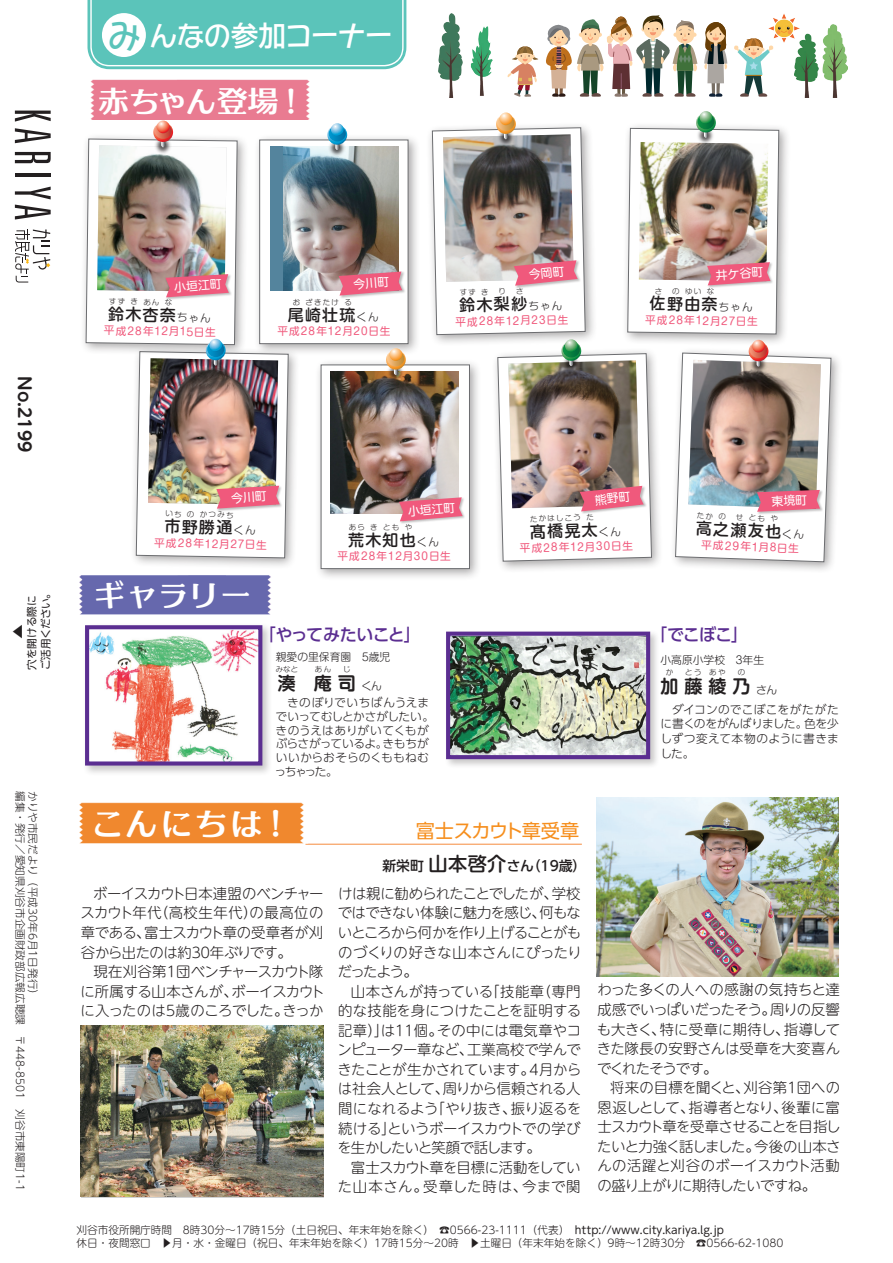
<style>
.page{position:relative;width:893px;height:1263px;background:#fff}
.page>*{position:absolute;margin:0;border:0;box-sizing:border-box;transform-origin:0 0}
.t1{font:33px "C4 Minniam E";letter-spacing:.05em;color:#fff}
.本文{font:30.9px "C4 Minniam E";color:#fff}
.本文-2{font:500 27.15px "Happy N Std";letter-spacing:-.005em;color:#fff}
.t2{font:19.2px "UD Shin Go Pro";letter-spacing:-.045em;color:#f68f1e}
.本文-3{font:700 18px "Shin M Go Pr 6 De";letter-spacing:.335em;color:#231f20}
.本文-4{font:500 16.95px "UD Shin Go Pro";letter-spacing:-.055em;color:#5b2e91}
.t3{font:700 16.95px "UD Shin M Go Pro De";color:#231f20}
.本文-5{font:500 15.9px "UD Shin M Go Pr 6";letter-spacing:.08em;color:#231f20}
.t4{font:14.85px "UD Shin M Go Pro";color:#231f20}
.t5{font:300 14.4px/19.5px "UD Shin M Go Pro";letter-spacing:-.03em;color:#231f20;text-align:justify}
.t6{font:300 14.4px/19.5px "UD Shin M Go Pro";letter-spacing:-.01em;color:#231f20;text-align:right}
.t7{font:500 13.8px "UD Shin Go Pro";color:#231f20}
.本文-6{font:11.85px "Shin M Go Pr 6";color:#fff}
.本文-7{font:300 11.7px/13.8px "UD Shin Go Pro";letter-spacing:-.005em;color:#231f20}
.本文-8{font:300 10.8px "Shin M Go Pr 6";color:#231f20}
.t8{font:300 10.65px "UD Shin M Go Pro";color:#231f20}
.本文-9{font:10.65px "Shin M Go Pr 6";letter-spacing:.09em;color:#f0597c}
.t9{font:10.65px "UD Shin M Go Pro";letter-spacing:-.045em;color:#231f20}
.本文-10{font:300 10.65px "Shin M Go Pr 6";color:#231f20}
.t10{font:10.65px "UD Shin M Go Pro";color:#231f20}
.本文-11{font:300 7.5px "Shin M Go Pr 6 N";letter-spacing:.155em;color:#231f20}
.s1{font-size:32.25px;color:#5bc4ba}
.s2{font-family:"Shin Go Pr 6";font-size:27.6px}
.s3{font-family:"UD Shin M Go Pr 6";font-weight:500;font-size:15.9px}
.s4{font-family:"UD Shin M Go Pro";font-size:19.2px}
.s5{font-weight:400}
</style>
<div class="page">
<img style="left:79px;top:575px;width:192px;height:40px">
<svg style="left:15px;top:111px;width:36px;height:11px"></svg>
<svg style="left:15px;top:128px;width:36px;height:15px"></svg>
<svg style="left:15px;top:152px;width:36px;height:11px"></svg>
<hr style="left:15px;top:174px;width:36px;height:3px;background:#231f20">
<svg style="left:15px;top:187px;width:36px;height:12px"></svg>
<svg style="left:15px;top:205px;width:36px;height:15px"></svg>
<svg style="left:15px;top:229px;width:35px;height:53px"></svg>
<div style="left:83px;top:623px;width:190px;height:153px;background:#231f20;opacity:.25"></div>
<svg style="left:83px;top:623px;width:181px;height:145px"></svg>
<div style="left:444px;top:630px;width:216px;height:139px;background:#231f20;opacity:.25"></div>
<img style="left:444px;top:630px;width:208px;height:131px">
<div style="left:130px;top:345px;width:170px;height:225px;background:#231f20;opacity:.4"></div>
<div style="left:315px;top:359px;width:167px;height:222px;background:#231f20;opacity:.4"></div>
<div style="left:321px;top:365px;width:149px;height:204px;background:#fff;border:1px solid #6c6d70"></div>
<div style="left:492px;top:348px;width:172px;height:225px;background:#231f20;opacity:.4"></div>
<div style="left:669px;top:347px;width:174px;height:227px;background:#231f20;opacity:.4"></div>
<div style="left:80px;top:133px;width:169px;height:224px;background:#f9f9f9"></div>
<div style="left:259px;top:140px;width:149px;height:204px;background:#fff;border:1px solid #6c6d70"></div>
<img style="left:289px;top:146px;width:40px;height:145px">
<hr style="left:305px;top:844px;width:277px;height:1px;background:#f58c3f">
<img style="left:81px;top:1025px;width:242px;height:171px">
<img style="left:596px;top:798px;width:243px;height:178px">
<div style="left:90px;top:79px;width:220px;height:41px;background:#e97b91"></div>
<img style="left:79px;top:802px;width:247px;height:43px">
<img style="left:312px;top:137px;width:17px;height:21px">
<svg style="left:327px;top:125px;width:20px;height:20px"></svg>
<div style="left:87px;top:0;width:319px;height:69px;background:#5bc4ba"></div>
<div style="left:102px;top:13px;width:44px;height:44px;background:#fff;border-radius:50%"></div>
<img style="left:138px;top:114px;width:47px;height:7px">
<svg style="left:704px;top:22px;width:23px;height:75px"></svg>
<svg style="left:734px;top:38px;width:39px;height:59px"></svg>
<svg style="left:507px;top:47px;width:31px;height:50px"></svg>
<svg style="left:546px;top:15px;width:151px;height:82px"></svg>
<img style="left:438px;top:13px;width:54px;height:84px">
<img style="left:794px;top:25px;width:54px;height:73px">
<img style="left:768px;top:14px;width:32px;height:29px">
<img style="left:86px;top:121px;width:203px;height:437px">
<img style="left:329px;top:111px;width:502px;height:451px">
<p class="本文-2" style="left:108px;top:15px;width:286px"><span class="s1">み</span>んなの<span class="s2">参加</span>コーナー</p>
<p class="本文" style="left:98px;top:85px;width:199px">赤ちゃん登場 !</p>
<p class="t3" style="left:38px;top:376px;width:77px;rotate:90deg">No.2199</p>
<p class="t10" style="left:23px;top:670px;width:76px;rotate:-90deg">穴を開ける際に</p>
<p class="t9" style="left:37px;top:670px;width:83px;rotate:-90deg">ご活用ください。</p>
<p class="t4" style="left:6px;top:639px;width:16px;rotate:-90deg">▲</p>
<p class="t8" style="left:29px;top:791px;width:401px;rotate:90deg">編集・発行／愛知県刈谷市企画財政部広報広聴課　〒448-8501　刈谷市東陽町1-1</p>
<p class="t8" style="left:42px;top:791px;width:210px;rotate:90deg">かりや市民だより（平成30年6月1日発行）</p>
<p class="本文-6" style="left:174px;top:278px;width:49px;rotate:-4deg">小垣江町</p>
<p class="本文-5" style="left:108px;top:300px;width:69px;rotate:1deg">鈴木杏奈</p>
<p class="本文-9" style="left:104px;top:322px;width:113px;rotate:1deg">平成28年12月15日生</p>
<p class="本文-6" style="left:715px;top:266px;width:49px;rotate:-4deg">井ケ谷町</p>
<p class="本文-5" style="left:650px;top:290px;width:70px;rotate:1deg">佐野由奈</p>
<p class="本文-10" style="left:511px;top:298px;width:53px;rotate:-1deg"><span class="s3">紗</span>ちゃん</p>
<p class="本文-9" style="left:455px;top:313px;width:114px;rotate:-1deg">平成28年12月23日生</p>
<p class="本文-11" style="left:293px;top:296px;width:9px">お</p>
<p class="本文-11" style="left:306px;top:296px;width:35px">ざきたけ</p>
<p class="本文-11" style="left:344px;top:296px;width:9px">る</p>
<p class="本文-5" style="left:288px;top:301px;width:69px">尾崎壮琉</p>
<p class="本文-9" style="left:645px;top:311px;width:114px;rotate:1deg">平成28年12月27日生</p>
<p class="本文-10" style="left:356px;top:309px;width:24px">くん</p>
<p class="本文-9" style="left:277px;top:323px;width:115px">平成28年12月20日生</p>
<p class="本文-6" style="left:407px;top:502px;width:49px;rotate:-5deg">小垣江町</p>
<p class="本文-11" style="left:200px;top:508px;width:35px;rotate:1deg">かつみち</p>
<p class="本文-9" style="left:154px;top:534px;width:114px;rotate:1deg">平成28年12月27日生</p>
<p class="本文-5" style="left:348px;top:526px;width:69px">荒木知也</p>
<p class="本文-11" style="left:349px;top:521px;width:18px">あら</p>
<p class="本文-11" style="left:370px;top:521px;width:9px">き</p>
<p class="本文-11" style="left:383px;top:521px;width:18px">とも</p>
<p class="本文-11" style="left:405px;top:521px;width:9px">や</p>
<p class="本文-10" style="left:417px;top:534px;width:24px">くん</p>
<p class="本文-9" style="left:337px;top:547px;width:115px">平成28年12月30日生</p>
<p class="本文" style="left:94px;top:580px;width:159px">ギャラリー</p>
<p class="本文-11" style="left:530px;top:513px;width:52px;rotate:-2deg">たかはしこう</p>
<p class="本文-9" style="left:520px;top:539px;width:115px;rotate:-1deg">平成28年12月30日生</p>
<p class="本文-5" style="left:529px;top:518px;width:69px;rotate:-2deg">髙橋晃太</p>
<p class="本文-5" style="left:696px;top:515px;width:87px;rotate:2deg">高之瀬友也</p>
<p class="本文-9" style="left:702px;top:536px;width:99px;rotate:2deg">平成29年1月8日生</p>
<p class="本文-4" style="left:259px;top:621px;width:164px">「やってみたいこと」</p>
<p class="本文-4" style="left:650px;top:621px;width:100px">「でこぼこ」</p>
<p class="本文-8" style="left:276px;top:648px;width:116px">親愛の里保育園　5歳児</p>
<p class="本文-3" style="left:278px;top:668px;width:19px">湊</p>
<p class="本文-8" style="left:660px;top:651px;width:105px">小高原小学校　3年生</p>
<p class="本文-3" style="left:660px;top:671px;width:91px">加藤綾乃</p>
<p class="本文-11" style="left:315px;top:663px;width:18px">あん</p>
<p class="本文-11" style="left:343px;top:663px;width:9px">じ</p>
<p class="本文-11" style="left:276px;top:663px;width:24px">みなと</p>
<p class="本文-11" style="left:666px;top:666px;width:9px">か</p>
<p class="本文-11" style="left:685px;top:666px;width:18px">とう</p>
<p class="本文-11" style="left:709px;top:666px;width:18px">あや</p>
<p class="本文-11" style="left:738px;top:666px;width:9px">の</p>
<p class="本文-3" style="left:314px;top:668px;width:43px">庵司</p>
<p class="本文-8" style="left:361px;top:677px;width:22px">くん</p>
<p class="本文-8" style="left:756px;top:681px;width:23px">さん</p>
<p class="本文-7" style="left:275px;top:695px;width:161px;text-indent:13px">きのぼりでいちばんうえまでいってむしとかさがしたい。きのうえはありがいてくもがぶらさがっているよ。きもちがいいからおそらのくももねむっちゃった。</p>
<p class="本文-7" style="left:660px;top:701px;width:180px;line-height:14.9px;text-align:justify;text-indent:12px">ダイコンのでこぼこをがたがたに書くのをがんばりました。色を少しずつ変えて本物のように書きました。</p>
<p class="t1" style="left:91px;top:807px;width:192px">こんにちは !</p>
<p class="t5" style="left:80px;top:883px;width:245px;text-indent:13px">ボーイスカウト日本連盟のベンチャースカウト年代（高校生年代）の最高位の章である、富士スカウト章の受章者が刈谷から出たのは約３０年ぶりです。</p>
<p class="t5" style="left:80px;top:961px;width:246px;text-indent:13px">現在刈谷第１団ベンチャースカウト隊に所属する山本さんが、ボーイスカウトに入ったのは５歳のころでした。きっか</p>
<p class="t2" style="left:416px;top:815px;width:165px">富士スカウト章受章</p>
<p class="t7" style="left:382px;top:854px;width:206px">新栄町 <span class="s4">山本啓介</span>さん（19歳）</p>
<p class="t5" style="left:338px;top:883px;width:245px">けは親に勧められたことでしたが、学校ではできない体験に魅力を感じ、何もないところから何かを作り上げることがものづくりの好きな山本さんにぴったりだったよう。</p>
<p class="t5" style="left:337px;top:981px;width:245px;text-indent:14px">山本さんが持っている「技能章（専門的な技能を身につけたことを証明する記章）」は１１個。その中には電気章やコンピューター章など、工業高校で学んできたことが生かされています。４月からは社会人として、周りから信頼される人間になれるよう「やり抜き、振り返るを続ける」というボーイスカウトでの学びを生かしたいと笑顔で話します。</p>
<p class="t6" style="left:338px;top:1157px;width:244px">富士スカウト章を目標に活動をしていた山本さん。受章した時は、今まで関</p>
<p class="t5" style="left:597px;top:979px;width:245px">わった多くの人への感謝の気持ちと達成感でいっぱいだったそう。周りの反響も大きく、特に受章に期待し、指導してきた隊長の安野さんは受章を大変喜んでくれたそうです。</p>
<p class="t5" style="left:597px;top:1077px;width:245px;text-indent:13px">将来の目標を聞くと、刈谷第１団への恩返しとして、指導者となり、後輩に富士スカウト章を受章させることを目指したいと力強く話しました。今後の山本さんの活躍と刈谷のボーイスカウト活動の盛り上がりに期待したいですね。</p>
<p class="t8" style="left:77px;top:1221px;width:649px">刈谷市役所開庁時間　8時30分～17時15分（土日祝日、年末年始を除く）　☎0566-23-1111（代表）　<span class="s5">http://www.city.kariya.lg.jp</span></p>
<p class="t8" style="left:77px;top:1234px;width:709px">休日・夜間窓口　▶月・水・金曜日（祝日、年末年始を除く）17時15分～20時　▶土曜日（年末年始を除く）9時～12時30分　☎0566-62-1080</p>
</div>
